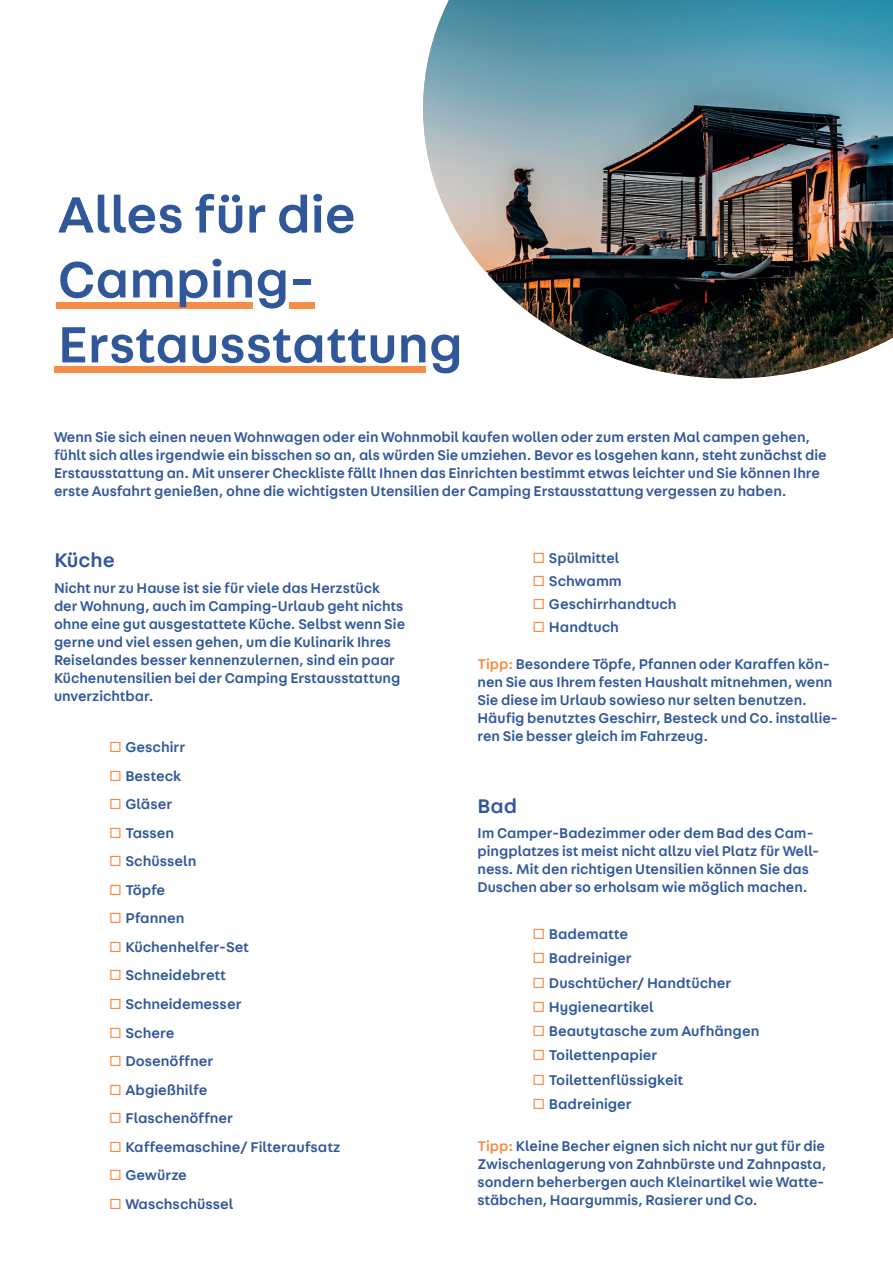
<style>
.page{position:relative;width:893px;height:1263px;background:#fff}
.page>*{position:absolute;margin:0;border:0;box-sizing:border-box;transform-origin:0 0}
.t1{font:500 54.15px/64.9px "Fabriga";color:#2f579a}
.t2{font:500 21px "Fabriga";color:#2f579a}
.t3{font:500 15px/18px "Fabriga";color:#2f579a}
.s1{color:#f68c45}
</style>
<div class="page">
<img style="left:423px;top:0;width:470px;height:378px">
<div style="left:56px;top:302px;width:197px;height:7px;background:#f68c45"></div>
<div style="left:54px;top:367px;width:372px;height:6px;background:#f68c45"></div>
<div style="left:289px;top:302px;width:26px;height:7px;background:#f68c45"></div>
<h1 class="t1" style="left:58px;top:180px;width:406px">Alles für die<br>Camping-<br>Erstausstattung</h1>
<p class="t3" style="left:54px;top:427px;width:774px">Wenn Sie sich einen neuen Wohnwagen oder ein Wohnmobil kaufen wollen oder zum ersten Mal campen gehen, fühlt sich alles irgendwie ein bisschen so an, als würden Sie umziehen. Bevor es losgehen kann, steht zunächst die Erstausstattung an. Mit unserer Checkliste fällt Ihnen das Einrichten bestimmt etwas leichter und Sie können Ihre erste Ausfahrt genießen, ohne die wichtigsten Utensilien der Camping Erstausstattung vergessen zu haben.</p>
<h2 class="t2" style="left:54px;top:546px;width:62px">Küche</h2>
<p class="t3" style="left:54px;top:578px;width:353px">Nicht nur zu Hause ist sie für viele das Herzstück der Wohnung, auch im Camping-Urlaub geht nichts ohne eine gut ausgestattete Küche. Selbst wenn Sie gerne und viel essen gehen, um die Kulinarik Ihres Reiselandes besser kennenzulernen, sind ein paar Küchenutensilien bei der Camping Erstausstattung unverzichtbar.</p>
<p class="t3" style="left:108px;top:737px;width:79px"><span class="s1">□</span> Geschirr</p>
<p class="t3" style="left:108px;top:766px;width:75px"><span class="s1">□</span> Besteck</p>
<p class="t3" style="left:108px;top:794px;width:66px"><span class="s1">□</span> Gläser</p>
<p class="t3" style="left:108px;top:823px;width:68px"><span class="s1">□</span> Tassen</p>
<p class="t3" style="left:108px;top:851px;width:90px"><span class="s1">□</span> Schüsseln</p>
<p class="t3" style="left:108px;top:880px;width:59px"><span class="s1">□</span> Töpfe</p>
<p class="t3" style="left:108px;top:909px;width:78px"><span class="s1">□</span> Pfannen</p>
<p class="t3" style="left:108px;top:937px;width:142px"><span class="s1">□</span> Küchenhelfer-Set</p>
<p class="t3" style="left:108px;top:966px;width:119px"><span class="s1">□</span> Schneidebrett</p>
<p class="t3" style="left:108px;top:994px;width:135px"><span class="s1">□</span> Schneidemesser</p>
<p class="t3" style="left:108px;top:1023px;width:68px"><span class="s1">□</span> Schere</p>
<p class="t3" style="left:108px;top:1051px;width:107px"><span class="s1">□</span> Dosenöffner</p>
<p class="t3" style="left:108px;top:1080px;width:101px"><span class="s1">□</span> Abgießhilfe</p>
<p class="t3" style="left:108px;top:1108px;width:127px"><span class="s1">□</span> Flaschenöffner</p>
<p class="t3" style="left:108px;top:1137px;width:234px"><span class="s1">□</span> Kaffeemaschine/ Filteraufsatz</p>
<p class="t3" style="left:108px;top:1166px;width:80px"><span class="s1">□</span> Gewürze</p>
<p class="t3" style="left:108px;top:1194px;width:127px"><span class="s1">□</span> Waschschüssel</p>
<p class="t3" style="left:531px;top:548px;width:89px"><span class="s1">□</span> Spülmittel</p>
<p class="t3" style="left:531px;top:571px;width:92px"><span class="s1">□</span> Schwamm</p>
<p class="t3" style="left:531px;top:594px;width:146px"><span class="s1">□</span> Geschirrhandtuch</p>
<p class="t3" style="left:531px;top:617px;width:89px"><span class="s1">□</span> Handtuch</p>
<p class="t3" style="left:477px;top:654px;width:362px"><span class="s1">Tipp:</span> Besondere Töpfe, Pfannen oder Karaffen kön&shy;nen Sie aus Ihrem festen Haushalt mitnehmen, wenn Sie diese im Urlaub sowieso nur selten benutzen.<br>Häufig benutztes Geschirr, Besteck und Co. installie&shy;ren Sie besser gleich im Fahrzeug.</p>
<h2 class="t2" style="left:477px;top:792px;width:41px">Bad</h2>
<p class="t3" style="left:477px;top:824px;width:343px">Im Camper-Badezimmer oder dem Bad des Cam&shy;pingplatzes ist meist nicht allzu viel Platz für Well&shy;ness. Mit den richtigen Utensilien können Sie das Duschen aber so erholsam wie möglich machen.</p>
<p class="t3" style="left:531px;top:924px;width:98px"><span class="s1">□</span> Badematte</p>
<p class="t3" style="left:531px;top:949px;width:102px"><span class="s1">□</span> Badreiniger</p>
<p class="t3" style="left:531px;top:973px;width:201px"><span class="s1">□</span> Duschtücher/ Handtücher</p>
<p class="t3" style="left:531px;top:997px;width:124px"><span class="s1">□</span> Hygieneartikel</p>
<p class="t3" style="left:531px;top:1021px;width:229px"><span class="s1">□</span> Beautytasche zum Aufhängen</p>
<p class="t3" style="left:531px;top:1046px;width:127px"><span class="s1">□</span> Toilettenpapier</p>
<p class="t3" style="left:531px;top:1070px;width:153px"><span class="s1">□</span> Toilettenflüssigkeit</p>
<p class="t3" style="left:531px;top:1094px;width:102px"><span class="s1">□</span> Badreiniger</p>
<p class="t3" style="left:477px;top:1136px;width:350px"><span class="s1">Tipp:</span> Kleine Becher eignen sich nicht nur gut für die Zwischenlagerung von Zahnbürste und Zahnpasta, sondern beherbergen auch Kleinartikel wie Watte&shy;stäbchen, Haargummis, Rasierer und Co.</p>
</div>
